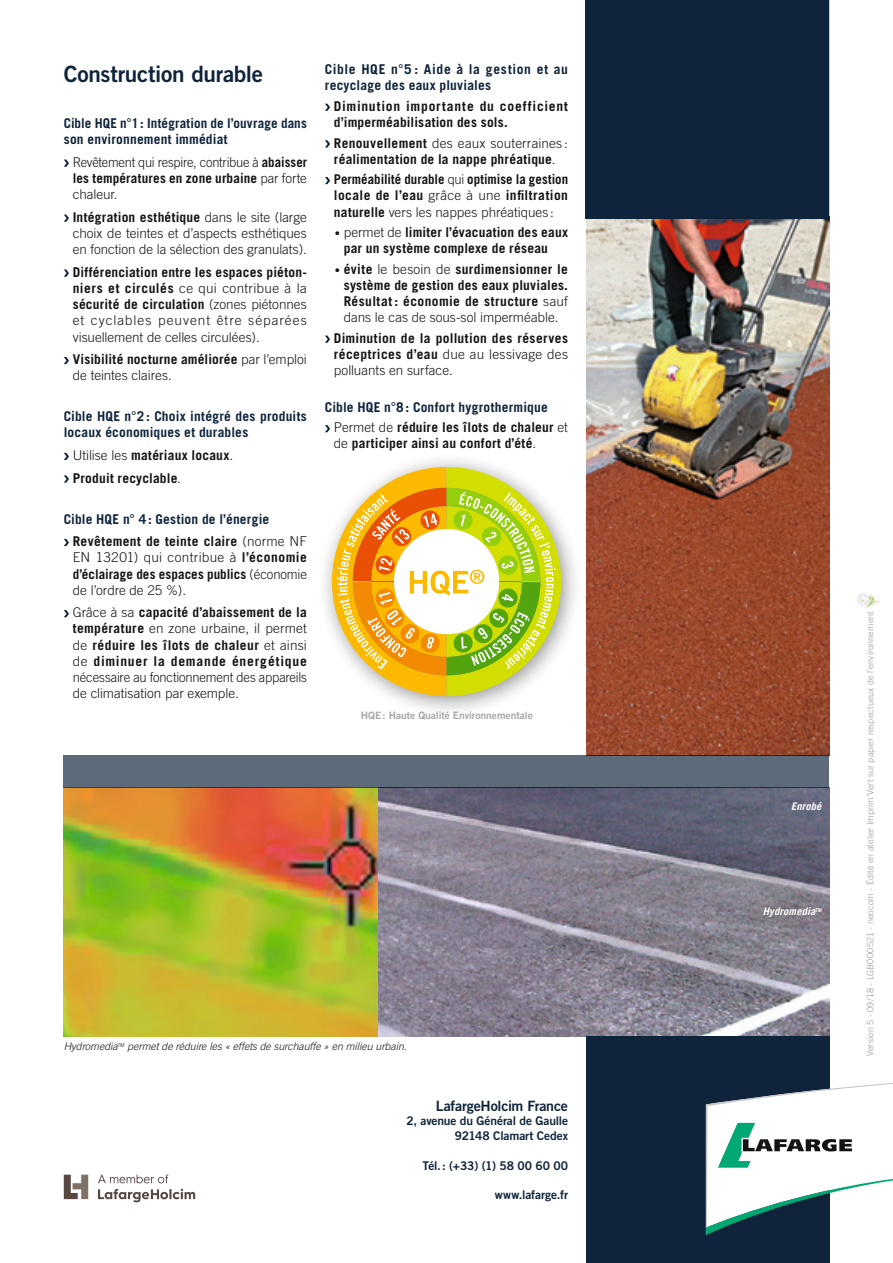
<style>
.page{position:relative;width:893px;height:1263px;background:#fff}
.page>*{position:absolute;margin:0;border:0;box-sizing:border-box;transform-origin:0 0}
.t1{font:22.5px "Trade Gothic Bold Two";letter-spacing:-.015em;color:#0f243b}
.t2{font:14.25px "Trade Gothic Bold Two";letter-spacing:-.015em;color:#0f243b}
.t3{font:300 13.5px/16.2px "Trade Gothic";letter-spacing:-.005em;color:#131413;text-align:justify}
.t4{font:700 13.5px/16.2px "Trade Gothic";letter-spacing:.02em;color:#131413}
.t5{font:700 13.5px/16.2px "Trade Gothic";letter-spacing:.015em;color:#0f243b}
.t6{font:700 13.5px/16.2px "Trade Gothic";letter-spacing:.02em;color:#131413;text-align:justify;scale:.96 1}
.t7{font:300 13.5px/16.2px "Trade Gothic";letter-spacing:-.005em;color:#131413;text-align:justify;scale:.95 1}
.t8{font:700 13.5px/16.2px "Trade Gothic";letter-spacing:.045em;color:#131413}
.t9{font:12px/14.4px "Trade Gothic Bold Two";letter-spacing:-.01em;color:#0f243b;text-align:right}
.t10{font:italic 300 10.5px "Trade Gothic";color:#131413}
.t11{font:italic 700 10.5px "Trade Gothic";letter-spacing:.015em;color:#fff}
.t12{font:10.2px "Trade Gothic Bold Two";color:#a4a5a5}
.t13{font:300 9px "Trade Gothic";letter-spacing:.01em;color:#999}
.s1{font-weight:700}
.s2{font-weight:300}
.s3{color:#131413}
.s4{font-weight:300;color:#131413}
.s5{font-weight:300;font-size:10.5px}
</style>
<div class="page">
<img style="left:64px;top:788px;width:314px;height:248px">
<img style="left:378px;top:788px;width:451px;height:248px">
<div style="left:586px;top:1036px;width:243px;height:227px;background:#0f243b"></div>
<img style="left:858px;top:593px;width:22px;height:15px">
<img style="left:586px;top:218px;width:243px;height:538px">
<div style="left:64px;top:756px;width:765px;height:32px;background:#5c6a7a"></div>
<div style="left:585px;top:0;width:244px;height:218px;background:#0f243b"></div>
<svg style="left:64px;top:160px;width:5px;height:7px"></svg>
<svg style="left:64px;top:215px;width:5px;height:7px"></svg>
<svg style="left:64px;top:270px;width:5px;height:7px"></svg>
<svg style="left:64px;top:357px;width:5px;height:7px"></svg>
<svg style="left:64px;top:453px;width:5px;height:7px"></svg>
<svg style="left:64px;top:475px;width:5px;height:8px"></svg>
<svg style="left:64px;top:539px;width:5px;height:7px"></svg>
<svg style="left:64px;top:610px;width:5px;height:7px"></svg>
<div style="left:316px;top:451px;width:267px;height:267px;background:#131413;opacity:.46"></div>
<svg style="left:332px;top:467px;width:229px;height:229px"></svg>
<svg style="left:325px;top:104px;width:5px;height:7px"></svg>
<svg style="left:325px;top:140px;width:5px;height:8px"></svg>
<svg style="left:325px;top:177px;width:5px;height:7px"></svg>
<svg style="left:325px;top:336px;width:5px;height:7px"></svg>
<svg style="left:325px;top:425px;width:5px;height:7px"></svg>
<svg style="left:64px;top:1175px;width:24px;height:24px"></svg>
<svg style="left:98px;top:1189px;width:97px;height:13px"></svg>
<svg style="left:98px;top:1174px;width:70px;height:9px"></svg>
<svg style="left:706px;top:1081px;width:187px;height:154px"></svg>
<h1 class="t1" style="left:64px;top:60px;width:201px">Construction durable</h1>
<p class="t5" style="left:64px;top:115px;width:245px">Cible HQE n°1: Intégration de l’ouvrage dans son environnement immédiat</p>
<p class="t7" style="left:73px;top:154px;width:248px">Revêtement qui respire, contribue à <span class="s1">abaisser les températures en zone urbaine</span> par forte chaleur.</p>
<p class="t3" style="left:73px;top:209px;width:236px"><span class="s1">Intégration esthétique</span> dans le site (large choix de teintes et d’aspects esthétiques en fonction de la sélection des granulats).</p>
<p class="t3" style="left:73px;top:264px;width:236px"><span class="s1">Différenciation entre les espaces piéton&shy;niers et circulés</span> ce qui contribue à la <span class="s1">sécurité de circulation</span> (zones piétonnes et cyclables peuvent être séparées visuellement de celles circulées).</p>
<p class="t3" style="left:73px;top:351px;width:236px"><span class="s1">Visibilité nocturne améliorée</span> par l’emploi de teintes claires.</p>
<p class="t5" style="left:64px;top:408px;width:245px">Cible HQE n°2: Choix intégré des produits locaux économiques et durables</p>
<p class="t4" style="left:73px;top:444px;width:162px;line-height:22.6px"><span class="s2">Utilise les</span> matériaux locaux<span class="s2">.<br></span>Produit recyclable<span class="s2">.</span></p>
<p class="t5" style="left:73px;top:507px;width:236px;line-height:22.6px;text-indent:-9px">Cible HQE n° 4: Gestion de l’énergie<br><span class="s3">Revêtement de teinte claire</span> <span class="s4">(norme NF</span></p>
<p class="t3" style="left:73px;top:549px;width:236px">EN 13201) qui contribue à <span class="s1">l’économie d’éclairage des espaces publics</span> (économie de l’ordre de 25 %).</p>
<p class="t3" style="left:73px;top:604px;width:236px">Grâce à sa <span class="s1">capacité d’abaissement de la température</span> en zone urbaine, il permet de <span class="s1">réduire les îlots de chaleur</span> et ainsi de <span class="s1">diminuer la demande énergétique </span>nécessaire au fonctionnement des appareils de climatisation par exemple.</p>
<p class="t5" style="left:325px;top:61px;width:245px">Cible HQE n°5 : Aide à la gestion et au recyclage des eaux pluviales</p>
<p class="t8" style="left:334px;top:98px;width:236px">Diminution importante du coefficient d’imperméabilisation des sols.</p>
<p class="t4" style="left:334px;top:134px;width:236px">Renouvellement <span class="s2">des eaux souterraines : </span>réalimentation de la nappe phréatique<span class="s2">.</span></p>
<p class="t6" style="left:334px;top:171px;width:246px">Perméabilité durable <span class="s2">qui</span> optimise la gestion locale de l’eau <span class="s2">grâce à une</span> infiltration naturelle <span class="s2">vers les nappes phréatiques:</span></p>
<p class="t4" style="left:344px;top:224px;width:226px;text-indent:-9px"><span class="s5">•</span> <span class="s2">permet de</span> limiter l’évacuation des eaux par un système complexe de réseau</p>
<p class="t4" style="left:344px;top:261px;width:226px;text-align:justify;text-indent:-9px"><span class="s5">•</span> évite <span class="s2">le besoin de</span> surdimensionner le système de gestion des eaux pluviales.<br>Résultat : économie de structure <span class="s2">sauf dans le cas de sous-sol imperméable.</span></p>
<p class="t4" style="left:334px;top:330px;width:236px;text-align:justify">Diminution de la pollution des réserves réceptrices d’eau <span class="s2">due au lessivage des polluants en surface.</span></p>
<p class="t5" style="left:334px;top:397px;width:236px;line-height:20.4px;text-indent:-9px">Cible HQE n°8: Confort hygrothermique<br><span class="s4">Permet de</span> <span class="s3">réduire les îlots de chaleur</span> <span class="s4">et</span></p>
<p class="t4" style="left:334px;top:435px;width:204px"><span class="s2">de</span> participer ainsi au confort d’été<span class="s2">.</span></p>
<p class="t12" style="left:361px;top:708px;width:173px">HQE: Haute Qualité Environnementale</p>
<p class="t10" style="left:64px;top:1040px;width:344px">Hydromedia<sup>TM</sup> permet de réduire les « effets de surchauffe » en milieu urbain.</p>
<p class="t2" style="left:436px;top:1097px;width:134px">LafargeHolcim France</p>
<p class="t9" style="left:406px;top:1113px;width:163px">2, avenue du Général de Gaulle<br>92148 Clamart Cedex</p>
<p class="t9" style="left:422px;top:1159px;width:147px">Tél.: (+33) (1) 58 00 60 00</p>
<p class="t9" style="left:495px;top:1187px;width:75px">www.lafarge.fr</p>
<p class="t11" style="left:791px;top:800px;width:32px">Enrobé</p>
<p class="t11" style="left:763px;top:905px;width:60px">Hydromedia<sup>TM</sup></p>
<p class="t13" style="left:865px;top:1056px;width:446px;rotate:-90deg">Version 5 - 09/18 - LGB000521 - neocom - Édité en atelier Imprim’Vert sur papier respectueux de l’environnement</p>
</div>
